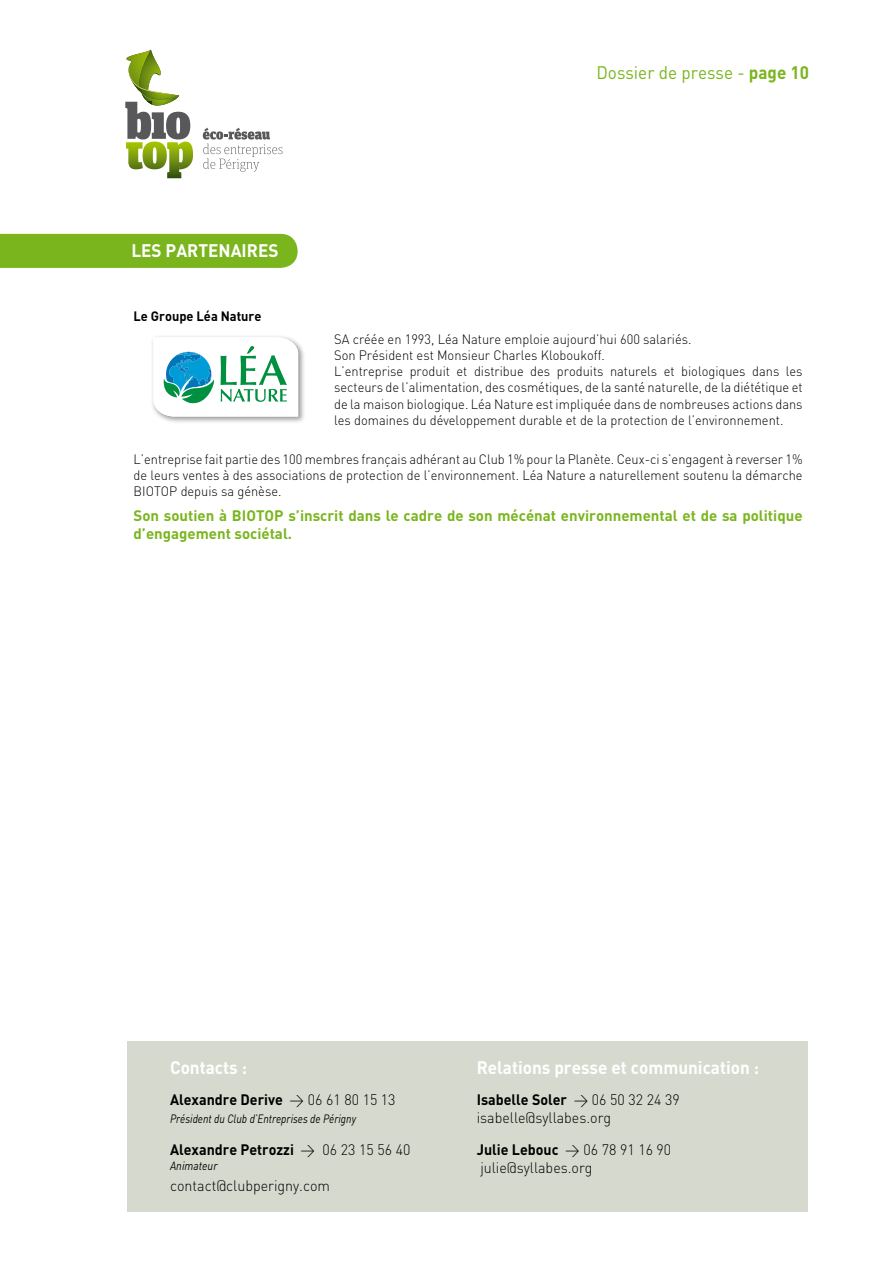
<style>
.page{position:relative;width:893px;height:1263px;background:#fff}
.page>*{position:absolute;margin:0;border:0;box-sizing:border-box;transform-origin:0 0}
.t1{font:700 18px "DINVAINS";color:#fff;scale:.95 1}
.t2{font:18px "DINVAINS";color:#7ab51d;scale:.95 1}
.t3{font:300 15px/18px "DINVAINS";color:#000;scale:.95 1}
.t4{font:700 15px/18px "DINVAINS";color:#7ab51d}
.t5{font:700 15px "DINVAINS";color:#000;scale:.95 1}
.t6{font:300 13.5px/16.2px "DINVAINS";color:#000;scale:.95 1}
.t7{font:700 13.5px "DINVAINS";color:#000;scale:.95 1}
.t8{font:italic 12px "DINVAINS";color:#000;scale:.85 1}
.t9{font:italic 12px "DINVAINS";color:#000;scale:.89 1}
.s1{font-weight:700}
.s2{font-weight:300}
</style>
<div class="page">
<div style="left:128px;top:1042px;width:680px;height:170px;background:#d6dace"></div>
<svg style="left:203px;top:128px;width:79px;height:44px"></svg>
<svg style="left:125px;top:50px;width:68px;height:128px"></svg>
<img style="left:152px;top:336px;width:152px;height:86px">
<svg style="left:153px;top:337px;width:145px;height:79px"></svg>
<div style="left:0;top:234px;width:298px;height:34px;background:#7ab51d"></div>
<h1 class="t1" style="left:131px;top:239px;width:156px">LES PARTENAIRES</h1>
<p class="t7" style="left:134px;top:307px;width:136px">Le Groupe Léa Nature</p>
<h1 class="t2" style="left:596px;top:61px;width:225px">Dossier de presse - <span class="s1">page 10</span></h1>
<p class="t6" style="left:334px;top:331px;width:495px">SA créée en 1993, Léa Nature emploie aujourd’hui 600 salariés.<br>Son Président est Monsieur Charles Kloboukoff.<br>L’entreprise produit et distribue des produits naturels et biologiques dans les secteurs de l’alimentation, des cosmétiques, de la santé naturelle, de la diététique et de la maison biologique. Léa Nature est impliquée dans de nombreuses actions dans les domaines du développement durable et de la protection de l’environnement.</p>
<p class="t6" style="left:134px;top:451px;width:706px;text-align:justify">L’entreprise fait partie des 100 membres français adhérant au Club 1% pour la Planète. Ceux-ci s’engagent à reverser 1% de leurs ventes à des associations de protection de l’environnement. Léa Nature a naturellement soutenu la démarche BIOTOP depuis sa génèse.</p>
<p class="t4" style="left:134px;top:506px;width:670px">Son soutien à BIOTOP s’inscrit dans le cadre de son mécénat environnemental et de sa politique d’engagement sociétal.</p>
<h1 class="t1" style="left:170px;top:1055px;width:82px">Contacts :</h1>
<p class="t5" style="left:170px;top:1089px;width:239px">Alexandre Derive <span class="s2">&gt; 06 61 80 15 13</span></p>
<p class="t8" style="left:170px;top:1111px;width:220px">Président du Club d’Entreprises de Périgny</p>
<p class="t5" style="left:170px;top:1140px;width:254px">Alexandre Petrozzi <span class="s2">&gt; 06 23 15 56 40</span></p>
<p class="t9" style="left:170px;top:1158px;width:55px">Animateur</p>
<p class="t3" style="left:170px;top:1177px;width:170px">contact@clubperigny.com</p>
<h1 class="t1" style="left:477px;top:1055px;width:299px">Relations presse et communication :</h1>
<p class="t3" style="left:477px;top:1090px;width:215px"><span class="s1">Isabelle Soler</span> &gt; 06 50 32 24 39 isabelle@syllabes.org</p>
<p class="t3" style="left:477px;top:1141px;width:206px"><span class="s1">Julie Lebouc</span> &gt; 06 78 91 16 90 julie@syllabes.org</p>
</div>
